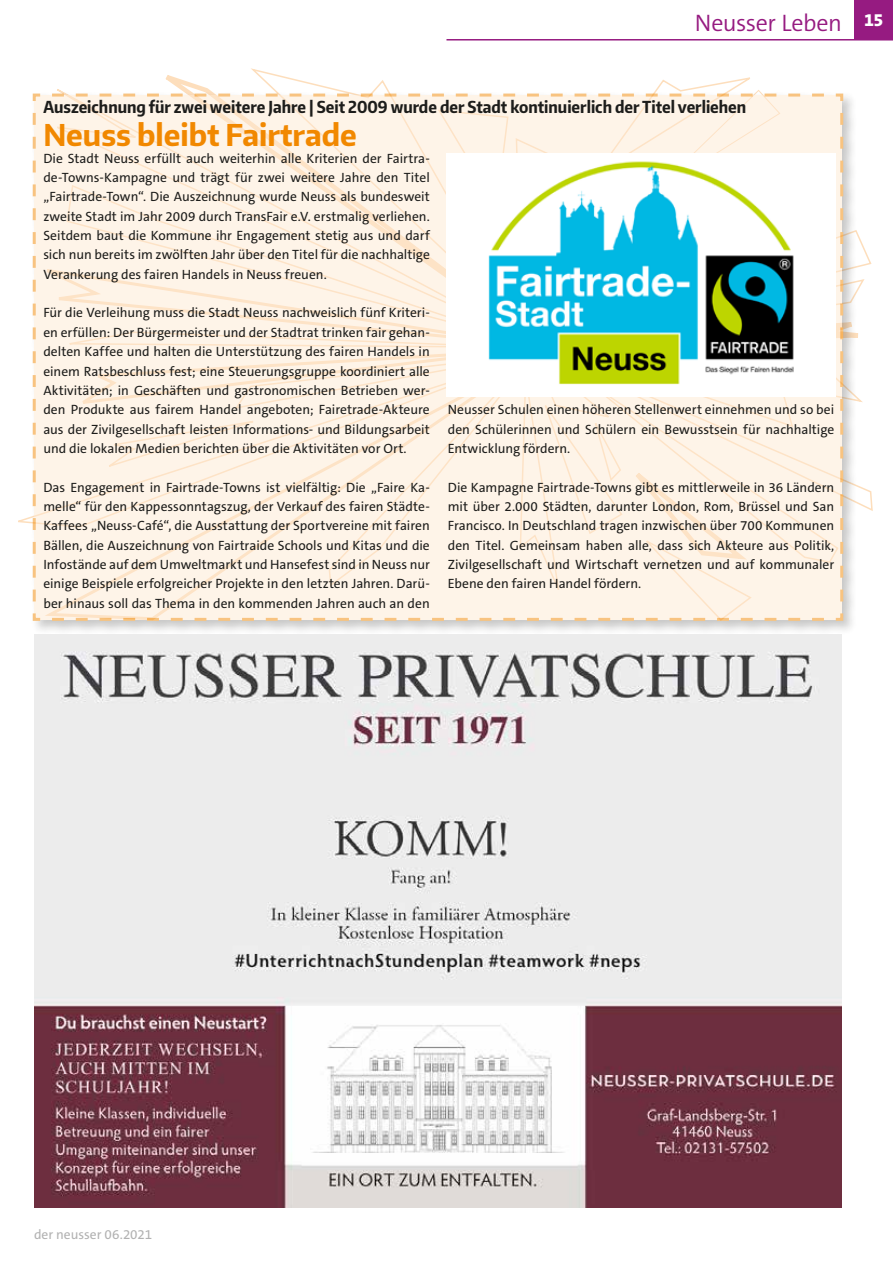
<style>
.page{position:relative;width:893px;height:1263px;background:#fff}
.page>*{position:absolute;margin:0;border:0;box-sizing:border-box;transform-origin:0 0}
.t1{font:700 30px "Encode Sans Narrow";color:#f18800}
.t2{font:300 24px "The Sans C5";letter-spacing:-.02em;color:#961b81}
.t3{font:800 18px "The Sans C5";color:#fff}
.t4{font:700 16.5px "Encode Sans Condensed";color:#1d1d1b}
.t5{font:13.5px/19.4px "The Sans C5";color:#1d1d1b;text-align:justify}
.t6{font:13.5px "The Sans C5";color:#b2b2b2}
</style>
<div class="page">
<hr style="left:446px;top:39px;width:447px;height:2px;background:#961b81">
<div style="left:855px;top:0;width:38px;height:40px;background:#961b81"></div>
<div style="left:30px;top:90px;width:828px;height:546px;background:#1d1d1b;opacity:.5"></div>
<svg style="left:27px;top:75px;width:846px;height:547px"></svg>
<svg style="left:31px;top:92px;width:814px;height:530px;background:#fdf1e4"></svg>
<img style="left:446px;top:153px;width:390px;height:243px">
<img style="left:34px;top:634px;width:808px;height:574px">
<h2 class="t2" style="left:695px;top:8px;width:149px">Neusser Leben</h2>
<h3 class="t3" style="left:864px;top:8px;width:21px">15</h3>
<p class="t4" style="left:43px;top:96px;width:704px">Auszeichnung für zwei weitere Jahre | Seit 2009 wurde der Stadt kontinuierlich der Titel verliehen</p>
<h1 class="t1" style="left:43px;top:115px;width:315px">Neuss bleibt Fairtrade</h1>
<p class="t5" style="left:43px;top:149px;width:388px">Die Stadt Neuss erfüllt auch weiterhin alle Kriterien der Fairtra&shy;de-Towns-Kampagne und trägt für zwei weitere Jahre den Titel „Fairtrade-Town“. Die Auszeichnung wurde Neuss als bundesweit zweite Stadt im Jahr 2009 durch TransFair e.V. erstmalig verliehen.<br>Seitdem baut die Kommune ihr Engagement stetig aus und darf sich nun bereits im zwölften Jahr über den Titel für die nachhaltige Verankerung des fairen Handels in Neuss freuen.</p>
<p class="t5" style="left:43px;top:303px;width:388px">Für die Verleihung muss die Stadt Neuss nachweislich fünf Kriteri&shy;en erfüllen: Der Bürgermeister und der Stadtrat trinken fair gehan&shy;delten Kaffee und halten die Unterstützung des fairen Handels in einem Ratsbeschluss fest; eine Steuerungsgruppe koordiniert alle Aktivitäten; in Geschäften und gastronomischen Betrieben wer&shy;den Produkte aus fairem Handel angeboten; Fairetrade-Akteure aus der Zivilgesellschaft leisten Informations- und Bildungsarbeit und die lokalen Medien berichten über die Aktivitäten vor Ort.</p>
<p class="t5" style="left:43px;top:477px;width:388px">Das Engagement in Fairtrade-Towns ist vielfältig: Die „Faire Ka&shy;melle“ für den Kappessonntagszug, der Verkauf des fairen Städte-Kaffees „Neuss-Café“, die Ausstattung der Sportvereine mit fairen Bällen, die Auszeichnung von Fairtraide Schools und Kitas und die Infostände auf dem Umweltmarkt und Hansefest sind in Neuss nur einige Beispiele erfolgreicher Projekte in den letzten Jahren. Darü&shy;ber hinaus soll das Thema in den kommenden Jahren auch an den</p>
<p class="t5" style="left:448px;top:400px;width:388px">Neusser Schulen einen höheren Stellenwert einnehmen und so bei den Schülerinnen und Schülern ein Bewusstsein für nachhaltige Entwicklung fördern.</p>
<p class="t5" style="left:448px;top:477px;width:388px">Die Kampagne Fairtrade-Towns gibt es mittlerweile in 36 Ländern mit über 2.000 Städten, darunter London, Rom, Brüssel und San Francisco. In Deutschland tragen inzwischen über 700 Kommunen den Titel. Gemeinsam haben alle, dass sich Akteure aus Politik, Zivilgesellschaft und Wirtschaft vernetzen und auf kommunaler Ebene den fairen Handel fördern.</p>
<p class="t6" style="left:34px;top:1226px;width:120px">der neusser 06.2021</p>
</div>
